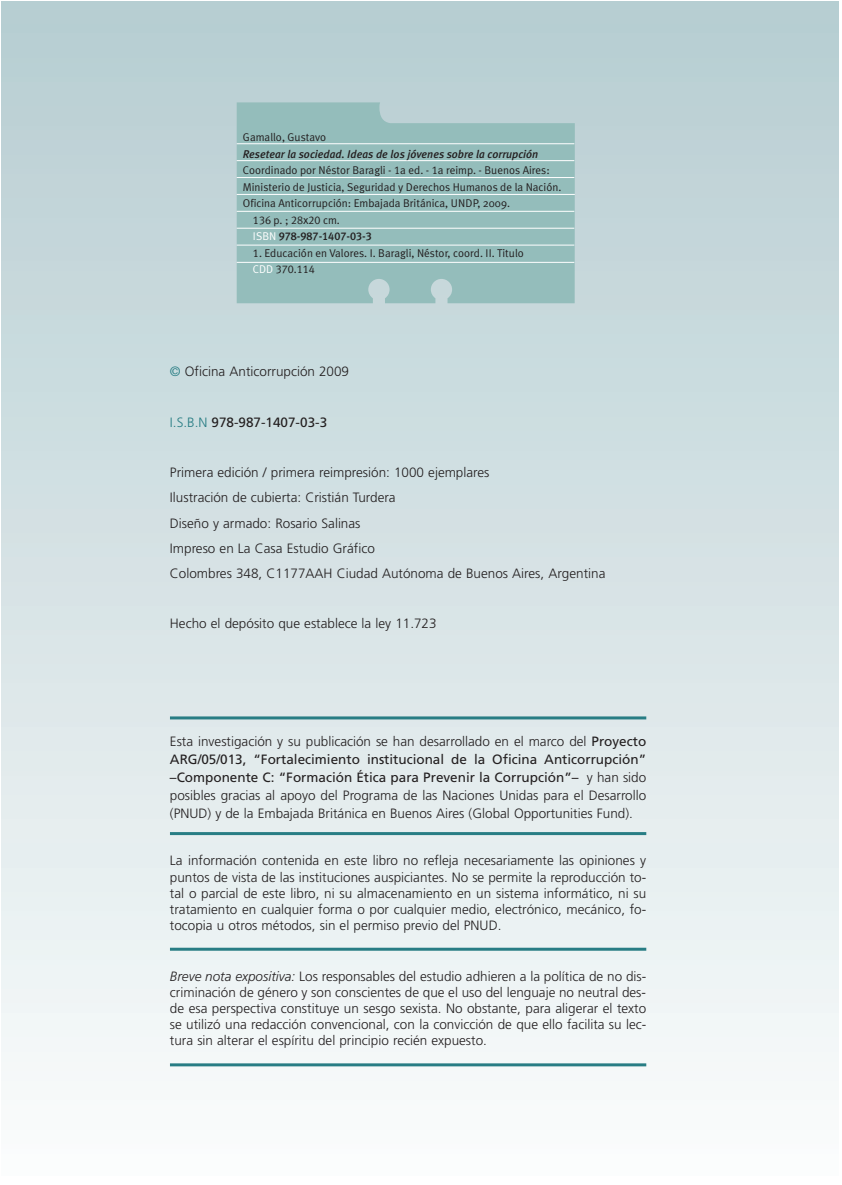
<style>
.page{position:relative;width:842px;height:1185px;background:#fff}
.page>*{position:absolute;margin:0;border:0;box-sizing:border-box;transform-origin:0 0}
.t1{font:300 13.5px/16.2px "Frutiger";color:#231f20;text-align:justify}
.t2{font:13.5px "Frutiger";color:#231f20}
.t3{font:11.25px/16.5px "Meta Plus Normal";color:#231f20}
.t4{font:italic 500 11.25px "Meta Plus";color:#231f20}
.t5{font:11.25px "Meta Plus Normal Caps";color:#231f20}
.t6{font:11.25px "Meta Plus Medium Caps";color:#231f20}
.s1{font-family:"Meta Plus Normal Caps"}
.s2{font-family:"Meta Plus Normal"}
.s3{font-family:"Meta Plus Normal";color:#fff}
.s4{color:#287d84}
.s5{font-weight:300;color:#287d84}
.s6{font-weight:400}
.s7{font-style:italic}
</style>
<div class="page">
<div style="left:1px;top:1px;width:837px;height:1173px;background:linear-gradient(to bottom,#b5ccd1,#fafcfc)"></div>
<svg style="left:237px;top:102px;width:338px;height:201px;background:#98bfbd"></svg>
<hr style="left:237px;top:160px;width:337px;height:1px;background:#fff">
<hr style="left:237px;top:211px;width:337px;height:1px;background:#fff">
<hr style="left:237px;top:228px;width:337px;height:1px;background:#fff">
<hr style="left:237px;top:177px;width:337px;height:1px;background:#fff">
<hr style="left:237px;top:143px;width:337px;height:1px;background:#fff">
<hr style="left:237px;top:194px;width:338px;height:1px;background:#fff">
<hr style="left:237px;top:245px;width:337px;height:1px;background:#fff">
<hr style="left:237px;top:262px;width:337px;height:1px;background:#fff">
<hr style="left:170px;top:716px;width:476px;height:3px;background:#287d84">
<hr style="left:170px;top:832px;width:476px;height:3px;background:#287d84">
<hr style="left:170px;top:947px;width:476px;height:3px;background:#287d84">
<hr style="left:170px;top:1063px;width:476px;height:3px;background:#287d84">
<p class="t3" style="left:243px;top:130px;width:85px">Gamallo, Gustavo</p>
<p class="t4" style="left:243px;top:147px;width:297px">Resetear la sociedad. Ideas de los jóvenes sobre la corrupción</p>
<p class="t3" style="left:243px;top:163px;width:320px">Coordinado por Néstor Baragli - <span class="s1">1</span>a ed. - <span class="s1">1</span>a reimp. - Buenos Aires:<br>Ministerio de Justicia, Seguridad y Derechos Humanos de la Nación.<br>Oficina Anticorrupción: Embajada Británica, UNDP, 2009.</p>
<p class="t5" style="left:253px;top:213px;width:88px">136 <span class="s2">p. ;</span> 28x20 <span class="s2">cm.</span></p>
<p class="t6" style="left:253px;top:230px;width:120px"><span class="s3">ISBN</span> 978-987-1407-03-3</p>
<p class="t3" style="left:253px;top:245px;width:272px"><span class="s1">1</span>. Educación en Valores. I. Baragli, Néstor, coord. II. Titulo</p>
<p class="t5" style="left:253px;top:263px;width:64px"><span class="s3">CDD</span> 370.114</p>
<p class="t1" style="left:170px;top:364px;width:181px"><span class="s4">©</span> Oficina Anticorrupción 2009</p>
<p class="t2" style="left:170px;top:416px;width:159px"><span class="s5">I.S.B.N</span> 978-987-1407-03-3</p>
<p class="t1" style="left:170px;top:461px;width:437px;line-height:25.2px;text-align:left">Primera edición / primera reimpresión: 1000 ejemplares<br>Ilustración de cubierta: Cristián Turdera<br>Diseño y armado: Rosario Salinas<br>Impreso en La Casa Estudio Gráfico<br>Colombres 348, C1177AAH Ciudad Autónoma de Buenos Aires, Argentina</p>
<p class="t1" style="left:170px;top:616px;width:268px">Hecho el depósito que establece la ley 11.723</p>
<p class="t1" style="left:170px;top:733px;width:478px;line-height:18px">Esta investigación y su publicación se han desarrollado en el marco del <span class="s6">Proyecto ARG/05/013, “Fortalecimiento institucional de la Oficina Anticorrupción” –Componente C: “Formación Ética para Prevenir la Corrupción”–</span> y han sido posibles gracias al apoyo del Programa de las Naciones Unidas para el Desarrollo (PNUD) y de la Embajada Británica en Buenos Aires (Global Opportunities Fund).</p>
<p class="t1" style="left:170px;top:853px;width:478px">La información contenida en este libro no refleja necesariamente las opiniones y puntos de vista de las instituciones auspiciantes. No se permite la reproducción to&shy;tal o parcial de este libro, ni su almacenamiento en un sistema informático, ni su tratamiento en cualquier forma o por cualquier medio, electrónico, mecánico, fo&shy;tocopia u otros métodos, sin el permiso previo del PNUD.</p>
<p class="t1" style="left:170px;top:968px;width:478px"><span class="s7">Breve nota expositiva:</span> Los responsables del estudio adhieren a la política de no dis&shy;criminación de género y son conscientes de que el uso del lenguaje no neutral des&shy;de esa perspectiva constituye un sesgo sexista. No obstante, para aligerar el texto se utilizó una redacción convencional, con la convicción de que ello facilita su lec&shy;tura sin alterar el espíritu del principio recién expuesto.</p>
</div>
